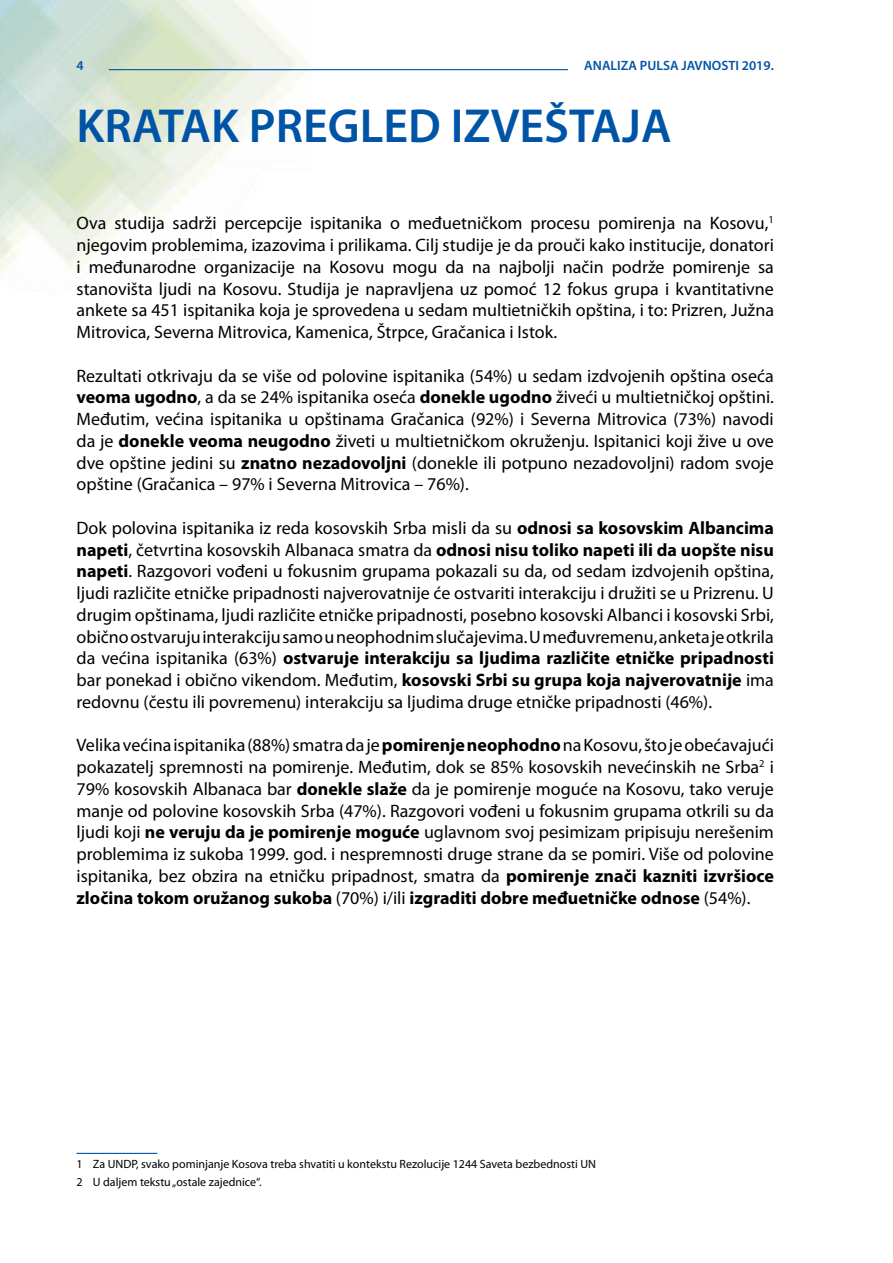
<style>
.page{position:relative;width:893px;height:1263px;background:#fff}
.page>*{position:absolute;margin:0;border:0;box-sizing:border-box;transform-origin:0 0}
.t1{font:600 48px "Myriad Pro";color:#0054a6}
.t2{font:18px/21.8px "Myriad Pro";color:#000;text-align:justify}
.t3{font:600 13.5px "Myriad Pro";color:#0054a6}
.t4{font:12px/18.6px "Myriad Pro";color:#000}
.s1{font-weight:700}
</style>
<div class="page">
<hr style="left:109px;top:69px;width:459px;height:1px;background:#0054a6">
<hr style="left:77px;top:1153px;width:80px;height:1px;background:#0054a6">
<p class="t3" style="left:77px;top:57px;width:9px">4</p>
<p class="t3" style="left:584px;top:57px;width:191px">ANALIZA PULSA JAVNOSTI 2019.</p>
<h1 class="t1" style="left:77px;top:96px;width:596px">KRATAK PREGLED IZVEŠTAJA</h1>
<p class="t2" style="left:77px;top:212px;width:699px">Ova studija sadrži percepcije ispitanika o međuetničkom procesu pomirenja na Kosovu,<sup>1 </sup>njegovim problemima, izazovima i prilikama. Cilj studije je da prouči kako institucije, donatori i međunarodne organizacije na Kosovu mogu da na najbolji način podrže pomirenje sa stanovišta ljudi na Kosovu. Studija je napravljena uz pomoć 12 fokus grupa i kvantitativne ankete sa 451 ispitanika koja je sprovedena u sedam multietničkih opština, i to: Prizren, Južna Mitrovica, Severna Mitrovica, Kamenica, Štrpce, Gračanica i Istok.</p>
<p class="t2" style="left:77px;top:364px;width:699px">Rezultati otkrivaju da se više od polovine ispitanika (54%) u sedam izdvojenih opština oseća <span class="s1">veoma ugodno</span>, a da se 24% ispitanika oseća <span class="s1">donekle ugodno</span> živeći u multietničkoj opštini.<br>Međutim, većina ispitanika u opštinama Gračanica (92%) i Severna Mitrovica (73%) navodi da je <span class="s1">donekle veoma neugodno</span> živeti u multietničkom okruženju. Ispitanici koji žive u ove dve opštine jedini su <span class="s1">znatno nezadovoljni</span> (donekle ili potpuno nezadovoljni) radom svoje opštine (Gračanica – 97% i Severna Mitrovica – 76%).</p>
<p class="t2" style="left:77px;top:517px;width:699px">Dok polovina ispitanika iz reda kosovskih Srba misli da su <span class="s1">odnosi sa kosovskim Albancima napeti</span>, četvrtina kosovskih Albanaca smatra da <span class="s1">odnosi nisu toliko napeti ili da uopšte nisu napeti</span>. Razgovori vođeni u fokusnim grupama pokazali su da, od sedam izdvojenih opština, ljudi različite etničke pripadnosti najverovatnije će ostvariti interakciju i družiti se u Prizrenu. U drugim opštinama, ljudi različite etničke pripadnosti, posebno kosovski Albanci i kosovski Srbi, obično ostvaruju interakciju samo u neophodnim slučajevima. U međuvremenu, anketa je otkrila da većina ispitanika (63%) <span class="s1">ostvaruje interakciju sa ljudima različite etničke pripadnosti </span>bar ponekad i obično vikendom. Međutim, <span class="s1">kosovski Srbi su grupa koja najverovatnije</span> ima redovnu (čestu ili povremenu) interakciju sa ljudima druge etničke pripadnosti (46%).</p>
<p class="t2" style="left:77px;top:734px;width:699px">Velika većina ispitanika (88%) smatra da je <span class="s1">pomirenje neophodno</span> na Kosovu, što je obećavajući pokazatelj spremnosti na pomirenje. Međutim, dok se 85% kosovskih nevećinskih ne Srba<sup>2</sup> i 79% kosovskih Albanaca bar <span class="s1">donekle slaže</span> da je pomirenje moguće na Kosovu, tako veruje manje od polovine kosovskih Srba (47%). Razgovori vođeni u fokusnim grupama otkrili su da ljudi koji <span class="s1">ne veruju da je pomirenje moguće</span> uglavnom svoj pesimizam pripisuju nerešenim problemima iz sukoba 1999. god. i nespremnosti druge strane da se pomiri. Više od polovine ispitanika, bez obzira na etničku pripadnost, smatra da <span class="s1">pomirenje znači kazniti izvršioce zločina tokom oružanog sukoba</span> (70%) i/ili <span class="s1">izgraditi dobre međuetničke odnose</span> (54%).</p>
<p class="t4" style="left:77px;top:1154px;width:521px">1 Za UNDP, svako pominjanje Kosova treba shvatiti u kontekstu Rezolucije 1244 Saveta bezbednosti UN<br>2 U daljem tekstu „ostale zajednice“.</p>
</div>
